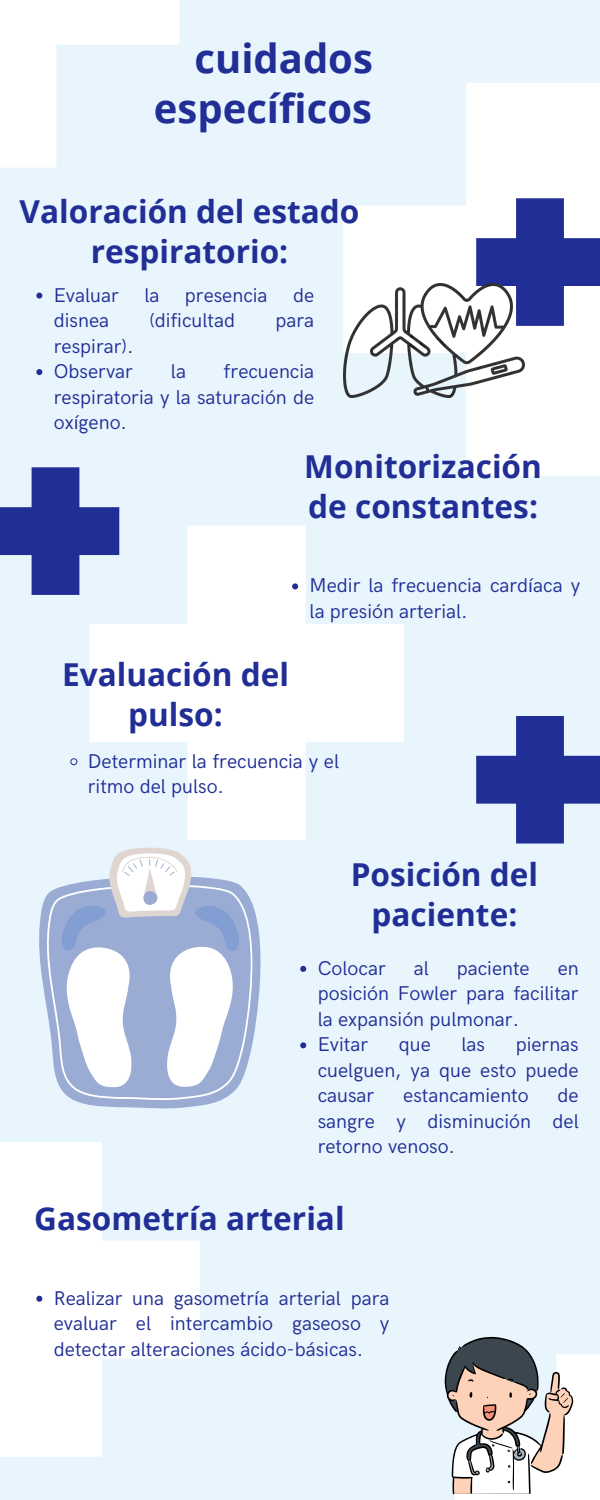
<style>
.page{position:relative;width:600px;height:1500px;background:#e9f5fd}
.page>*{position:absolute;margin:0;border:0;box-sizing:border-box;transform-origin:0 0}
.t1{font:700 40px/50.2px "Open Sans";color:#202e95;text-align:right}
.t2{font:700 31.6px/39.8px "Open Sans";color:#202e95;text-align:center}
.t3{font:20px/25.5px "HK Grotesk";color:#202e95;text-align:justify}
</style>
<div class="page">
<svg style="left:343px;top:83px;width:257px;height:393px;fill:#fff"></svg>
<svg style="left:0;top:0;width:179px;height:168px"></svg>
<svg style="left:89px;top:526px;width:315px;height:314px;fill:#fff"></svg>
<svg style="left:0;top:1142px;width:200px;height:315px;fill:#fff"></svg>
<svg style="left:0;top:467px;width:119px;height:128px"></svg>
<svg style="left:476px;top:198px;width:124px;height:128px;background:#6872b7"></svg>
<svg style="left:476px;top:716px;width:124px;height:128px"></svg>
<div style="left:455px;top:1354px;width:145px;height:146px;background:#fff"></div>
<img style="left:343px;top:284px;width:181px;height:114px">
<svg style="left:39px;top:899px;width:182px;height:210px"></svg>
<svg style="left:45px;top:885px;width:216px;height:215px;fill:#9aacd4"></svg>
<svg style="left:61px;top:847px;width:179px;height:240px;background:#cad3e8"></svg>
<svg style="left:445px;top:1337px;width:128px;height:157px"></svg>
<svg style="left:292px;top:583px;width:6px;height:6px"></svg>
<svg style="left:36px;top:293px;width:6px;height:6px"></svg>
<svg style="left:36px;top:369px;width:6px;height:6px"></svg>
<svg style="left:70px;top:758px;width:8px;height:8px"></svg>
<svg style="left:300px;top:966px;width:6px;height:6px"></svg>
<svg style="left:300px;top:1042px;width:6px;height:6px"></svg>
<svg style="left:36px;top:1296px;width:6px;height:6px"></svg>
<h2 class="t1" style="left:154px;top:32px;width:221px">cuidados específicos</h2>
<p class="t2" style="left:20px;top:191px;width:341px">Valoración del estado respiratorio:</p>
<p class="t3" style="left:54px;top:283px;width:67px">Evaluar</p>
<p class="t3" style="left:144px;top:283px;width:17px">la</p>
<p class="t3" style="left:185px;top:283px;width:84px">presencia</p>
<p class="t3" style="left:293px;top:283px;width:23px">de</p>
<p class="t3" style="left:54px;top:308px;width:57px">disnea</p>
<p class="t3" style="left:149px;top:308px;width:87px">(dificultad</p>
<p class="t3" style="left:275px;top:308px;width:40px">para</p>
<p class="t3" style="left:54px;top:334px;width:81px">respirar).</p>
<p class="t3" style="left:54px;top:359px;width:81px">Observar</p>
<p class="t3" style="left:171px;top:359px;width:17px">la</p>
<p class="t3" style="left:54px;top:359px;width:262px;text-indent:170px">frecuencia respiratoria y la saturación de oxígeno.</p>
<p class="t2" style="left:304px;top:446px;width:239px;text-align:left">Monitorización de constantes:</p>
<h2 class="t2" style="left:62px;top:654px;width:228px">Evaluación del pulso:</h2>
<p class="t3" style="left:310px;top:574px;width:272px">Medir la frecuencia cardíaca y la presión arterial.</p>
<h2 class="t3" style="left:88px;top:749px;width:253px">Determinar la frecuencia y el ritmo del pulso.</h2>
<p class="t2" style="left:351px;top:854px;width:189px">Posición del paciente:</p>
<h2 class="t3" style="left:318px;top:956px;width:70px">Colocar</h2>
<h2 class="t3" style="left:414px;top:956px;width:17px">al</h2>
<h2 class="t3" style="left:457px;top:956px;width:75px">paciente</h2>
<h2 class="t3" style="left:318px;top:956px;width:263px;text-indent:240px">en posición Fowler para facilitar la expansión pulmonar.</h2>
<p class="t3" style="left:318px;top:1033px;width:52px">Evitar</p>
<p class="t3" style="left:399px;top:1033px;width:34px">que</p>
<p class="t3" style="left:462px;top:1033px;width:25px">las</p>
<p class="t3" style="left:318px;top:1033px;width:263px;text-indent:198px">piernas cuelguen, ya que esto puede causar</p>
<p class="t3" style="left:318px;top:1084px;width:262px;text-indent:240px">de sangre y disminución del retorno venoso.</p>
<p class="t3" style="left:403px;top:1084px;width:127px">estancamiento</p>
<p class="t2" style="left:34px;top:1198px;width:312px">Gasometría arterial</p>
<h2 class="t3" style="left:54px;top:1286px;width:337px">Realizar una gasometría arterial para evaluar el intercambio gaseoso y detectar alteraciones ácido-básicas.</h2>
</div>
